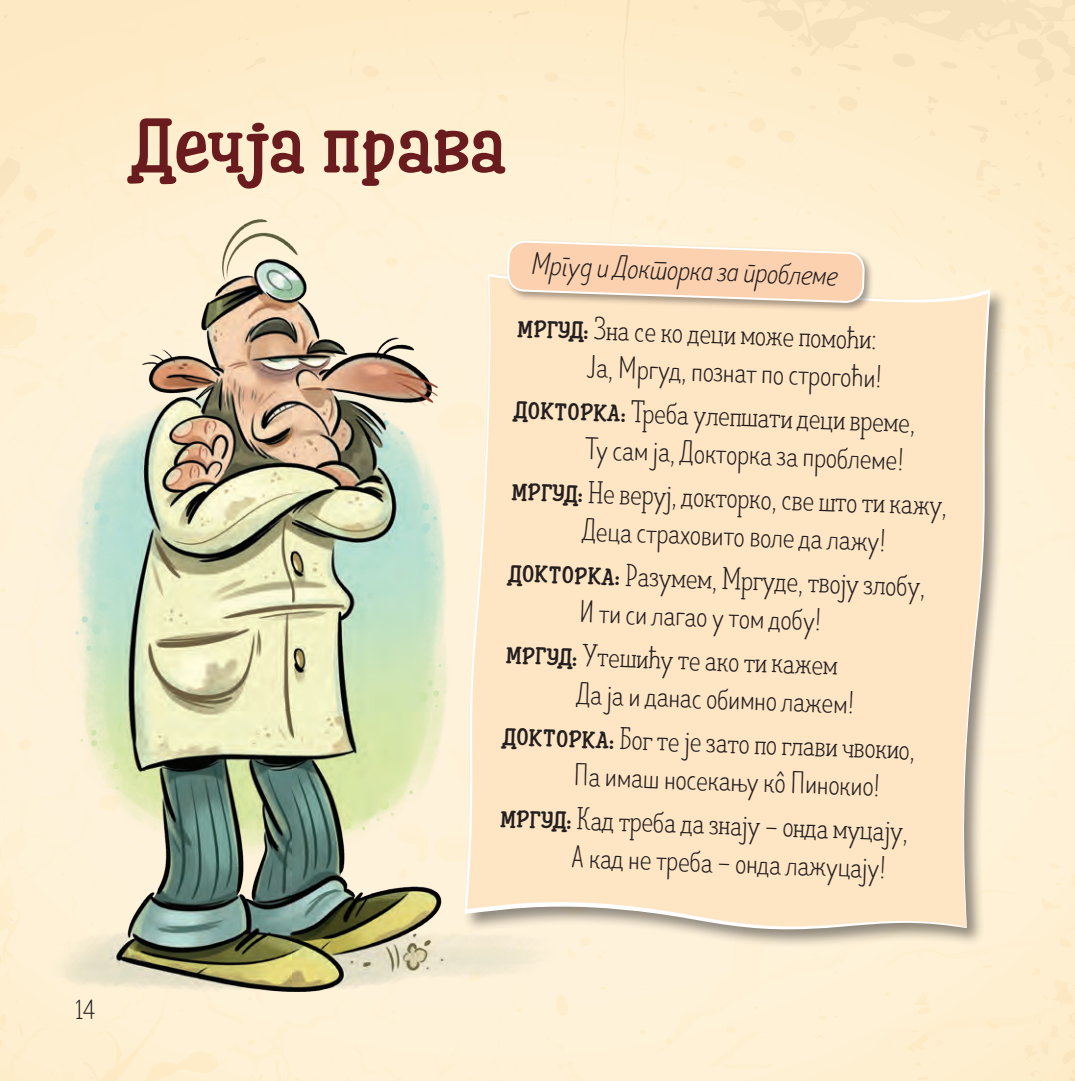
<style>
.page{position:relative;width:1075px;height:1081px;background:#fff}
.page>*{position:absolute;margin:0;border:0;box-sizing:border-box;transform-origin:0 0}
.t1{font:700 76px "Cucho";color:#6a1b1d}
.t2{font:300 32px "TT Limes Slab";color:#231f20}
.t3{font:300 32px "TT Limes Sans";color:#231f20}
.t4{font:italic 300 32px "TT Limes Sans";color:#231f20}
.t5{font:300 28px "TT Limes Sans";color:#231f20}
.s1{font-family:"Cucho";font-weight:700;font-size:24px}
</style>
<div class="page">
<div style="left:0;top:0;width:1075px;height:1080px;background:#feefd0"></div>
<div style="left:462px;top:272px;width:547px;height:676px;background:#231f20;opacity:.5"></div>
<svg style="left:564px;top:274px;width:426px;height:655px;fill:#fee5c4"></svg>
<img style="left:47px;top:219px;width:517px;height:772px">
<div style="left:505px;top:239px;width:370px;height:73px;background:#231f20;opacity:.4"></div>
<svg style="left:506px;top:156px;width:360px;height:232px"></svg>
<h1 class="t1" style="left:132px;top:99px;width:377px">Дечја права</h1>
<p class="t4" style="left:533px;top:243px;width:308px;rotate:2deg">Мргуд и Докторка за проблеме</p>
<p class="t2" style="left:518px;top:305px;width:361px;rotate:2deg"><span class="s1">МРГУД:</span> Зна се ко деци може помоћи:</p>
<p class="t3" style="left:589px;top:345px;width:295px;rotate:2deg">Ја, Мргуд, познат по строгоћи!</p>
<p class="t2" style="left:515px;top:387px;width:402px;rotate:2deg"><span class="s1">ДОКТОРКА:</span> Треба улепшати деци време,</p>
<p class="t3" style="left:586px;top:427px;width:320px;rotate:2deg">Ту сам ја, Докторка за проблеме!</p>
<p class="t2" style="left:512px;top:468px;width:437px;rotate:2deg"><span class="s1">МРГУД:</span> Не веруј, докторко, све што ти кажу,</p>
<p class="t3" style="left:583px;top:509px;width:305px;rotate:2deg">Деца страховито воле да лажу!</p>
<p class="t2" style="left:510px;top:550px;width:418px;rotate:2deg"><span class="s1">ДОКТОРКА:</span> Разумем, Мргуде, твоју злобу,</p>
<p class="t3" style="left:580px;top:590px;width:243px;rotate:2deg">И ти си лагао у том добу!</p>
<p class="t2" style="left:507px;top:631px;width:333px;rotate:2deg"><span class="s1">МРГУД:</span> Утешићу те ако ти кажем</p>
<p class="t3" style="left:577px;top:672px;width:279px;rotate:2deg">Да ја и данас обимно лажем!</p>
<p class="t2" style="left:504px;top:713px;width:414px;rotate:2deg"><span class="s1">ДОКТОРКА:</span> Бог те је зато по глави чвокио,</p>
<p class="t3" style="left:575px;top:754px;width:308px;rotate:2deg">Па имаш носекању кô Пинокио!</p>
<p class="t2" style="left:501px;top:795px;width:409px;rotate:2deg"><span class="s1">МРГУД:</span> Кад треба да знају – онда муцају,</p>
<p class="t3" style="left:572px;top:835px;width:317px;rotate:2deg">А кад не треба – онда лажуцају!</p>
<p class="t5" style="left:75px;top:991px;width:21px">14</p>
</div>
